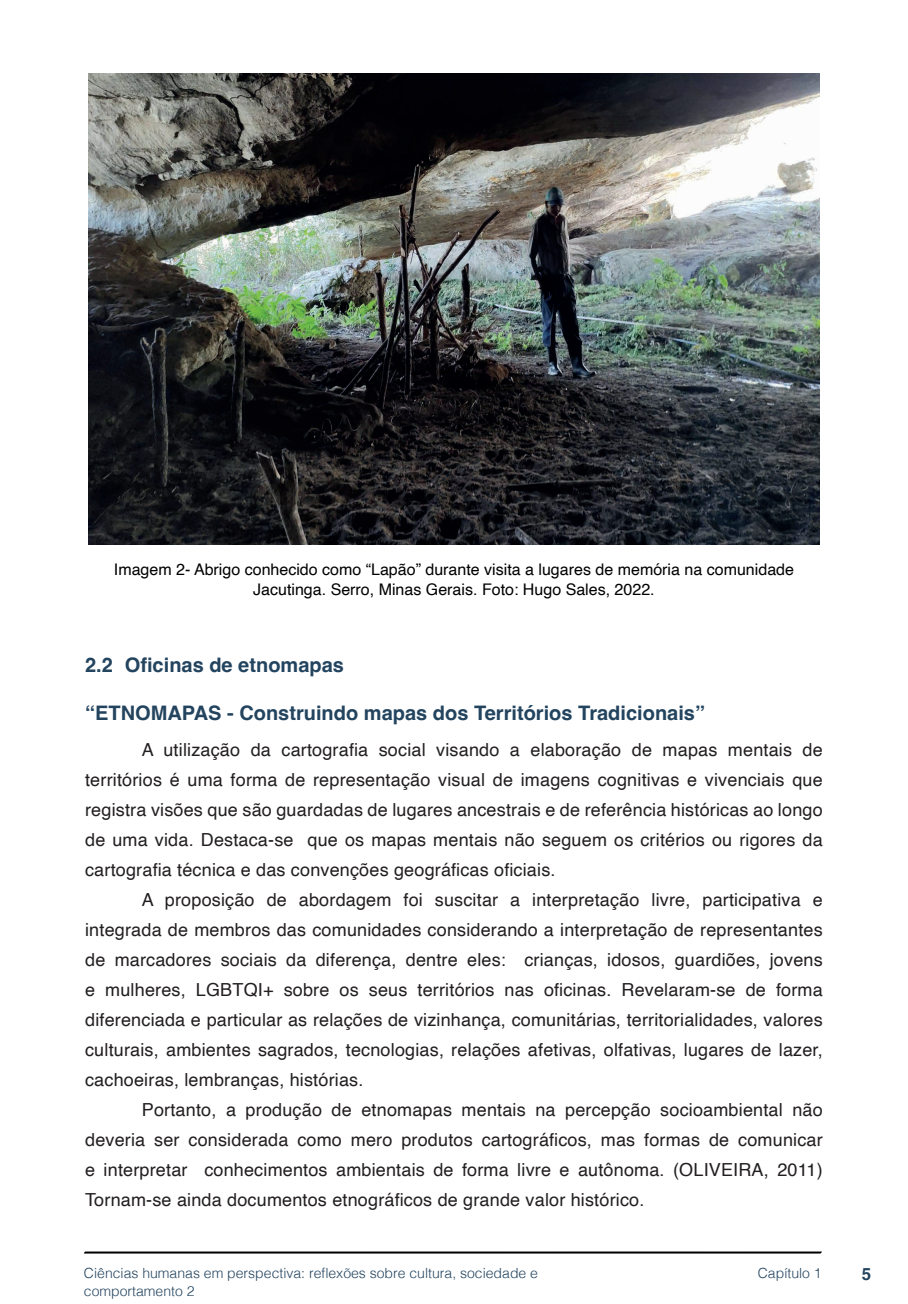
<style>
.page{position:relative;width:908px;height:1304px;background:#fff}
.page>*{position:absolute;margin:0;border:0;box-sizing:border-box;transform-origin:0 0}
.t1{font:700 20px "Helvetica";color:#23445f}
.t2{font:18px/30px "Helvetica";letter-spacing:.01em;color:#231f20;text-align:justify}
.t3{font:700 16.8px "Helvetica";color:#23445f}
.t4{font:16px/19.2px "Helvetica";color:#000;text-align:center}
.t5{font:300 14px/18px "Helvetica";color:#23445f}
</style>
<div class="page">
<svg style="left:84px;top:1251px;width:737px;height:3px;background:#515151"></svg>
<img style="left:88px;top:74px;width:731px;height:471px">
<p class="t4" style="left:114px;top:561px;width:681px">Imagem 2- Abrigo conhecido como “Lapão” durante visita a lugares de memória na comunidade<br>Jacutinga. Serro, Minas Gerais. Foto: Hugo Sales, 2022.</p>
<p class="t1" style="left:85px;top:653px;width:260px">2.2 Oficinas de etnomapas</p>
<p class="t1" style="left:85px;top:701px;width:621px">“ETNOMAPAS - Construindo mapas dos Territórios Tradicionais”</p>
<p class="t2" style="left:85px;top:735px;width:738px;text-indent:57px">A utilização da cartografia social visando a elaboração de mapas mentais de territórios é uma forma de representação visual de imagens cognitivas e vivenciais que registra visões que são guardadas de lugares ancestrais e de referência históricas ao longo de uma vida. Destaca-se que os mapas mentais não seguem os critérios ou rigores da cartografia técnica e das convenções geográficas oficiais.</p>
<p class="t2" style="left:85px;top:885px;width:738px;text-indent:57px">A proposição de abordagem foi suscitar a interpretação livre, participativa e integrada de membros das comunidades considerando a interpretação de representantes de marcadores sociais da diferença, dentre eles: crianças, idosos, guardiões, jovens e mulheres, LGBTQI+ sobre os seus territórios nas oficinas. Revelaram-se de forma diferenciada e particular as relações de vizinhança, comunitárias, territorialidades, valores culturais, ambientes sagrados, tecnologias, relações afetivas, olfativas, lugares de lazer, cachoeiras, lembranças, histórias.</p>
<p class="t2" style="left:85px;top:1095px;width:738px;text-indent:57px">Portanto, a produção de etnomapas mentais na percepção socioambiental não deveria ser considerada como mero produtos cartográficos, mas formas de comunicar e interpretar conhecimentos ambientais de forma livre e autônoma. (OLIVEIRA, 2011)<br>Tornam-se ainda documentos etnográficos de grande valor histórico.</p>
<p class="t5" style="left:84px;top:1263px;width:455px">Ciências humanas em perspectiva: reflexões sobre cultura, sociedade e comportamento 2</p>
<p class="t5" style="left:757px;top:1263px;width:65px">Capítulo 1</p>
<p class="t3" style="left:861px;top:1264px;width:11px">5</p>
</div>
